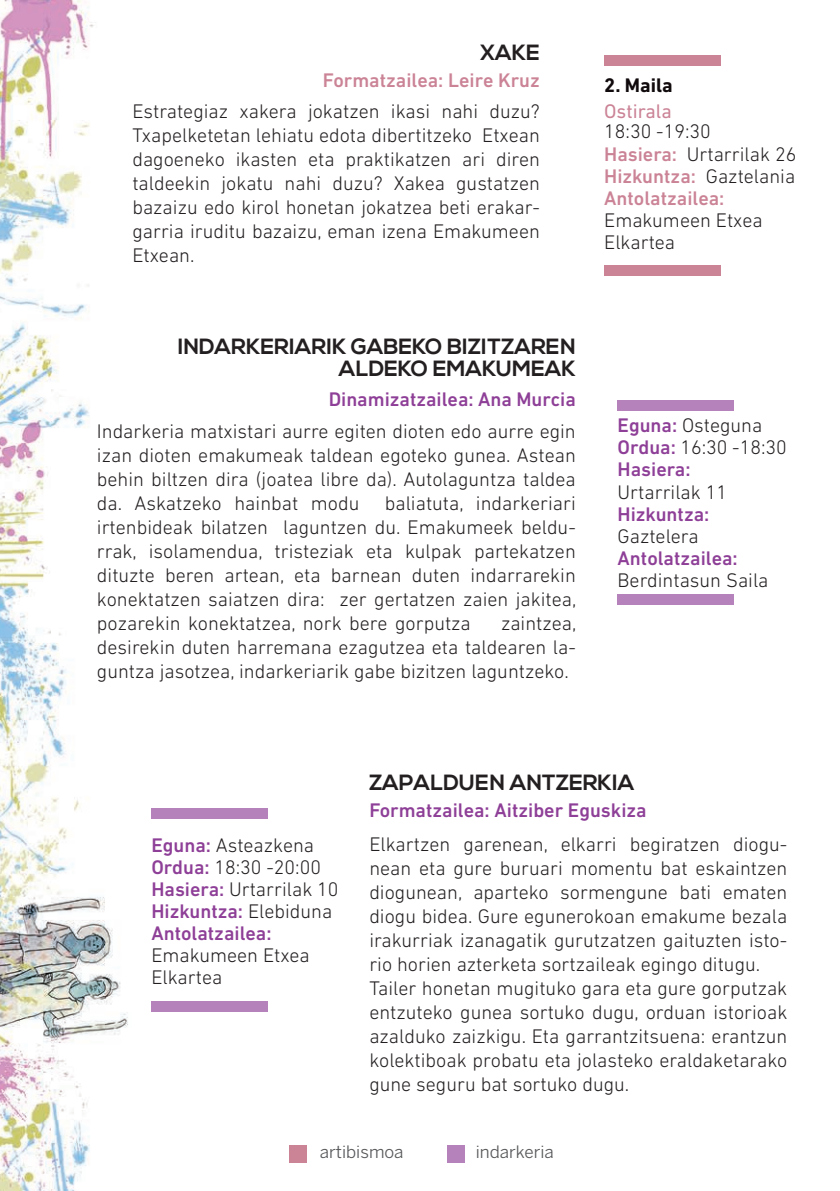
<style>
.page{position:relative;width:840px;height:1191px;background:#fff}
.page>*{position:absolute;margin:0;border:0;box-sizing:border-box;transform-origin:0 0}
.t1{font:700 22px/22px "Nexa";color:#231f20;text-align:right}
.t2{font:300 20px/24px "DIN Next LT Pro";color:#231f20;text-align:justify}
.t3{font:500 20px/22px "DIN Next LT Pro";color:#8e3f97}
.t4{font:500 20px/22px "DIN Next LT Pro";color:#cb8396;text-align:justify}
.t5{font:20px "DIN Next LT Pro";color:#cb8396}
.t6{font:700 20px "DIN Next LT Pro";color:#110a0c}
.t7{font:17px "Benton Sans";color:#57585a}
.s1{font-weight:300;color:#231f20}
</style>
<div class="page">
<img style="left:0;top:0;width:209px;height:1191px">
<div style="left:151px;top:808px;width:116px;height:11px;background:#b582bb"></div>
<div style="left:151px;top:1001px;width:116px;height:10px;background:#b582bb"></div>
<div style="left:447px;top:1145px;width:17px;height:17px;background:#b582bb"></div>
<div style="left:290px;top:1145px;width:17px;height:17px;background:#cb8396"></div>
<div style="left:617px;top:400px;width:116px;height:10px;background:#b582bb"></div>
<div style="left:617px;top:594px;width:116px;height:11px;background:#b582bb"></div>
<div style="left:604px;top:55px;width:116px;height:10px;background:#cb8396"></div>
<div style="left:604px;top:265px;width:116px;height:10px;background:#cb8396"></div>
<p class="t1" style="left:479px;top:42px;width:62px">XAKE</p>
<p class="t4" style="left:323px;top:69px;width:218px">Formatzailea: Leire Kruz</p>
<p class="t2" style="left:132px;top:99px;width:409px">Estrategiaz xakera jokatzen ikasi nahi duzu?<br>Txapelketetan lehiatu edota dibertitzeko Etxean dagoeneko ikasten eta praktikatzen ari diren taldeekin jokatu nahi duzu? Xakea gustatzen bazaizu edo kirol honetan jokatzea beti erakar&shy;garria iruditu bazaizu, eman izena Emakumeen Etxean.</p>
<p class="t6" style="left:604px;top:74px;width:70px">2. Maila</p>
<p class="t5" style="left:604px;top:99px;width:69px">Ostirala</p>
<p class="t2" style="left:604px;top:119px;width:108px">18:30 -19:30</p>
<p class="t4" style="left:604px;top:143px;width:193px">Hasiera: <span class="s1">Urtarrilak 26<br></span>Hizkuntza: <span class="s1">Gaztelania </span>Antolatzailea:</p>
<p class="t2" style="left:604px;top:209px;width:160px;line-height:22px">Emakumeen Etxea<br>Elkartea</p>
<p class="t1" style="left:178px;top:337px;width:399px">INDARKERIARIK GABEKO BIZITZAREN<br>ALDEKO EMAKUMEAK</p>
<p class="t3" style="left:328px;top:388px;width:248px">Dinamizatzailea: Ana Murcia</p>
<p class="t2" style="left:97px;top:419px;width:480px">Indarkeria matxistari aurre egiten dioten edo aurre egin izan dioten emakumeak taldean egoteko gunea. Astean behin biltzen dira (joatea libre da). Autolaguntza taldea da. Askatzeko hainbat modu</p>
<p class="t2" style="left:97px;top:491px;width:480px;text-indent:288px">baliatuta, indarkeriari irtenbideak bilatzen laguntzen du. Emakumeek beldu&shy;rrak, isolamendua, tristeziak eta kulpak partekatzen dituzte beren artean, eta barnean duten indarrarekin konektatzen saiatzen dira: zer gertatzen zaien jakitea, pozarekin konektatzea, nork bere gorputza</p>
<p class="t2" style="left:97px;top:611px;width:480px;text-indent:404px">zaintzea, desirekin duten harremana ezagutzea eta taldearen la&shy;guntza jasotzea, indarkeriarik gabe bizitzen laguntzeko.</p>
<p class="t3" style="left:617px;top:414px;width:171px">Eguna: <span class="s1">Osteguna<br></span>Ordua: <span class="s1">16:30 -18:30<br></span>Hasiera:</p>
<p class="t2" style="left:617px;top:479px;width:111px">Urtarrilak 11</p>
<p class="t3" style="left:617px;top:502px;width:93px">Hizkuntza:</p>
<p class="t2" style="left:617px;top:523px;width:83px">Gaztelera</p>
<p class="t3" style="left:617px;top:546px;width:122px">Antolatzailea:</p>
<p class="t2" style="left:617px;top:567px;width:152px">Berdintasun Saila</p>
<p class="t1" style="left:369px;top:772px;width:266px">ZAPALDUEN ANTZERKIA</p>
<p class="t3" style="left:151px;top:834px;width:189px">Eguna: <span class="s1">Asteazkena<br></span>Ordua: <span class="s1">18:30 -20:00<br></span>Hasiera: <span class="s1">Urtarrilak 10<br></span>Hizkuntza: <span class="s1">Elebiduna<br></span>Antolatzailea:</p>
<p class="t2" style="left:151px;top:944px;width:160px;line-height:22px">Emakumeen Etxea<br>Elkartea</p>
<p class="t3" style="left:369px;top:799px;width:279px">Formatzailea: Aitziber Eguskiza</p>
<p class="t2" style="left:369px;top:832px;width:419px;text-align:left">Elkartzen garenean, elkarri begiratzen diogu&shy;nean eta gure buruari momentu bat eskaintzen diogunean, aparteko sormengune bati ematen diogu bidea. Gure egunerokoan emakume bezala irakurriak izanagatik gurutzatzen gaituzten isto&shy;rio horien azterketa sortzaileak egingo ditugu.<br>Tailer honetan mugituko gara eta gure gorputzak entzuteko gunea sortuko dugu, orduan istorioak azalduko zaizkigu. Eta garrantzitsuena: erantzun kolektiboak probatu eta jolasteko eraldaketarako gune seguru bat sortuko dugu.</p>
<p class="t7" style="left:320px;top:1141px;width:85px">artibismoa</p>
<p class="t7" style="left:475px;top:1141px;width:80px">indarkeria</p>
</div>
